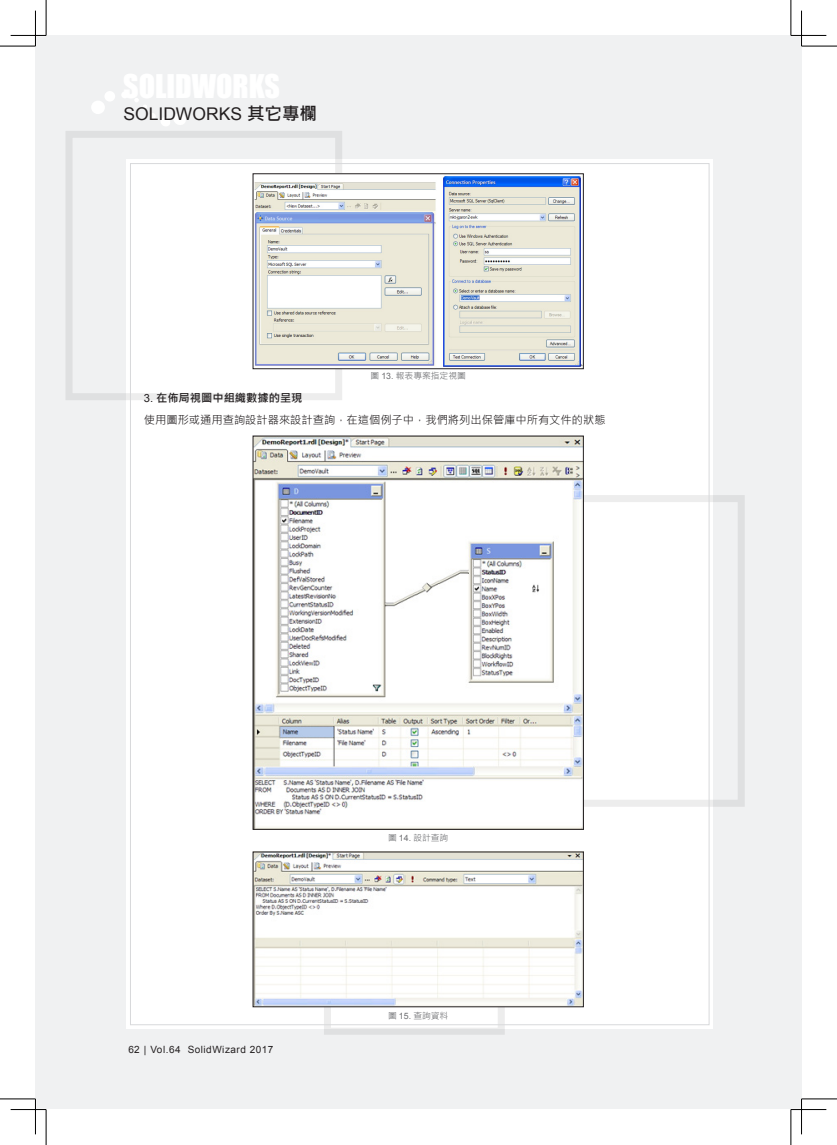
<style>
.page{position:relative;width:837px;height:1145px;background:#fff}
.page>*{position:absolute;margin:0;border:0;box-sizing:border-box;transform-origin:0 0}
.t1{font:17.5px "Arial";color:#231f20}
.t2{font:11.25px/22.5px "Microsoft Jheng Hei";color:#231f20}
.t3{font:10px "Arial";letter-spacing:.05em;color:#231f20}
.t4{font:8.75px "Microsoft Jheng Hei";color:#6c6d70}
.s1{font-family:"Microsoft Jheng Hei";font-weight:700}
.s2{font-family:"Arial"}
.s3{font-weight:700}
</style>
<div class="page">
<div style="left:790px;top:35px;width:11px;height:1074px;background:#f0f1f2"></div>
<div style="left:35px;top:35px;width:755px;height:1074px;background:#f0f1f2"></div>
<div style="left:121px;top:91px;width:7px;height:7px;background:#fff;border-radius:50%"></div>
<div style="left:104px;top:91px;width:11px;height:11px;background:#fff;border-radius:50%"></div>
<div style="left:91px;top:100px;width:14px;height:14px;background:#fff;border-radius:50%"></div>
<svg style="left:135px;top:98px;width:51px;height:28px"></svg>
<div style="left:126px;top:160px;width:587px;height:868px;background:#fff"></div>
<img style="left:255px;top:176px;width:326px;height:191px">
<div style="left:253px;top:174px;width:330px;height:195px;border:1px solid #231f20"></div>
<img style="left:255px;top:438px;width:326px;height:389px">
<img style="left:255px;top:854px;width:326px;height:150px">
<hr style="left:11px;top:1108px;width:35px;height:2px;background:#fff">
<hr style="left:790px;top:1108px;width:36px;height:2px;background:#fff">
<hr style="left:800px;top:11px;width:2px;height:35px;background:#fff">
<hr style="left:800px;top:1098px;width:2px;height:36px;background:#fff">
<hr style="left:0;top:46px;width:35px;height:1px;background:#000">
<hr style="left:801px;top:46px;width:35px;height:1px;background:#000">
<hr style="left:0;top:1098px;width:35px;height:1px;background:#000">
<hr style="left:801px;top:1098px;width:35px;height:1px;background:#000">
<hr style="left:46px;top:0;width:1px;height:35px;background:#000">
<hr style="left:46px;top:1109px;width:1px;height:35px;background:#000">
<hr style="left:790px;top:0;width:1px;height:35px;background:#000">
<hr style="left:790px;top:1109px;width:1px;height:35px;background:#000">
<hr style="left:11px;top:35px;width:35px;height:1px;background:#000">
<hr style="left:790px;top:35px;width:36px;height:1px;background:#000">
<hr style="left:11px;top:1109px;width:35px;height:1px;background:#000">
<hr style="left:790px;top:1109px;width:36px;height:1px;background:#000">
<hr style="left:35px;top:11px;width:1px;height:35px;background:#000">
<hr style="left:35px;top:1098px;width:1px;height:36px;background:#000">
<hr style="left:801px;top:11px;width:1px;height:35px;background:#000">
<hr style="left:801px;top:1098px;width:1px;height:36px;background:#000">
<h1 class="t1" style="left:123px;top:102px;width:195px">SOLIDWORKS <span class="s1">其它專欄</span></h1>
<p class="t4" style="left:370px;top:370px;width:97px">圖 <span class="s2">13.</span> 報表專案指定視圖</p>
<p class="t2" style="left:144px;top:386px;width:463px"><span class="s2">3.</span> <span class="s3">在佈局視圖中組織數據的呈現<br></span>使用圖形或通用查詢設計器來設計查詢，在這個例子中，我們將列出保管庫中所有文件的狀態</p>
<p class="t4" style="left:388px;top:832px;width:62px">圖 <span class="s2">14.</span> 設計查詢</p>
<p class="t3" style="left:128px;top:1043px;width:146px">62 | Vol.64 SolidWizard 2017</p>
<p class="t4" style="left:388px;top:1010px;width:62px">圖 <span class="s2">15.</span> 查詢資料</p>
</div>
